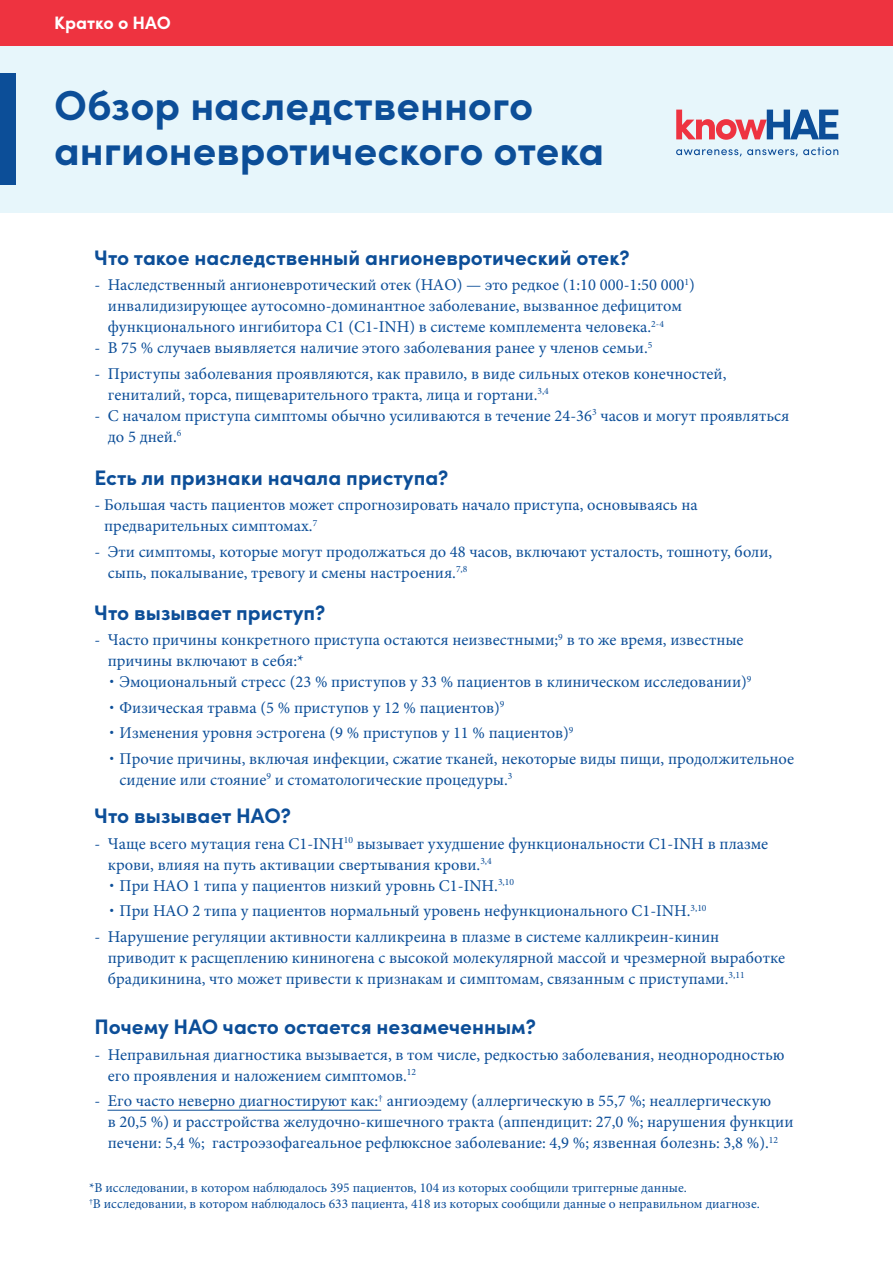
<style>
.page{position:relative;width:893px;height:1263px;background:#fff}
.page>*{position:absolute;margin:0;border:0;box-sizing:border-box;transform-origin:0 0}
.t1{font:700 42px/45px "Sofia Pro";color:#0c4e98}
.t2{font:700 21px "Sofia Pro";color:#0c4e98}
.t3{font:700 18px "Sofia Pro";color:#fff}
.t4{font:16.5px/21px "Minion Pro";color:#0c4e98}
.t5{font:13.5px/16.2px "Minion Pro";color:#0c4e98}
</style>
<div class="page">
<div style="left:0;top:45px;width:893px;height:167px;background:#e7f6fb"></div>
<div style="left:0;top:0;width:893px;height:45px;background:#ee3340"></div>
<div style="left:0;top:73px;width:15px;height:111px;background:#0c4e98"></div>
<svg style="left:676px;top:110px;width:162px;height:30px"></svg>
<svg style="left:676px;top:147px;width:162px;height:10px"></svg>
<hr style="left:107px;top:1110px;width:274px;height:1px;background:#0c4e98">
<p class="t3" style="left:54px;top:8px;width:118px">Кратко о НАО</p>
<h1 class="t1" style="left:54px;top:80px;width:552px">Обзор наследственного ангионевротического отека</h1>
<p class="t2" style="left:94px;top:241px;width:537px">Что такое наследственный ангионевротический отек?</p>
<p class="t4" style="left:108px;top:274px;width:588px;text-indent:-13px">- Наследственный ангионевротический отек (HAО) — это редкое (1:10 000-1:50 000<sup>1</sup>) инвалидизирующее аутосомно-доминантное заболевание, вызванное дефицитом функционального ингибитора C1 (C1-INH) в системе комплемента человека.<sup>2-4</sup></p>
<p class="t4" style="left:94px;top:337px;width:559px">- В 75 % случаев выявляется наличие этого заболевания ранее у членов семьи.<sup>5</sup></p>
<p class="t4" style="left:108px;top:363px;width:620px;text-indent:-13px">- Приступы заболевания проявляются, как правило, в виде сильных отеков конечностей, гениталий, торса, пищеварительного тракта, лица и гортани.<sup>3,4</sup></p>
<p class="t4" style="left:108px;top:405px;width:683px;text-indent:-13px">- С началом приступа симптомы обычно усиливаются в течение 24-36<sup>3</sup> часов и могут проявляться до 5 дней.<sup>6</sup></p>
<p class="t2" style="left:94px;top:461px;width:355px">Есть ли признаки начала приступа?</p>
<p class="t4" style="left:104px;top:494px;width:595px;text-indent:-10px">- Большая часть пациентов может спрогнозировать начало приступа, основываясь на предварительных симптомах.<sup>7</sup></p>
<p class="t4" style="left:108px;top:541px;width:666px;text-indent:-13px">- Эти симптомы, которые могут продолжаться до 48 часов, включают усталость, тошноту, боли, сыпь, покалывание, тревогу и смены настроения.<sup>7,8</sup></p>
<p class="t2" style="left:94px;top:596px;width:232px">Что вызывает приступ?</p>
<p class="t4" style="left:108px;top:629px;width:637px;text-indent:-13px">- Часто причины конкретного приступа остаются неизвестными;<sup>9</sup> в то же время, известные причины включают в себя:*</p>
<p class="t4" style="left:110px;top:671px;width:643px"><sup>•</sup> Эмоциональный стресс (23 % приступов у 33 % пациентов в клиническом исследовании)<sup>9</sup></p>
<p class="t4" style="left:110px;top:697px;width:396px"><sup>•</sup> Физическая травма (5 % приступов у 12 % пациентов)<sup>9</sup></p>
<p class="t4" style="left:110px;top:722px;width:465px"><sup>•</sup> Изменения уровня эстрогена (9 % приступов у 11 % пациентов)<sup>9</sup></p>
<p class="t4" style="left:120px;top:748px;width:676px;text-indent:-10px"><sup>•</sup> Прочие причины, включая инфекции, сжатие тканей, некоторые виды пищи, продолжительное сидение или стояние<sup>9</sup> и стоматологические процедуры.<sup>3</sup></p>
<p class="t2" style="left:94px;top:800px;width:198px">Что вызывает НАО?</p>
<p class="t4" style="left:108px;top:833px;width:662px;text-indent:-13px">- Чаще всего мутация гена C1-INH<sup>10</sup> вызывает ухудшение функциональности C1-INH в плазме крови, влияя на путь активации свертывания крови.<sup>3,4</sup></p>
<p class="t4" style="left:110px;top:875px;width:406px"><sup>•</sup> При HAО 1 типа у пациентов низкий уровнь C1-INH.<sup>3,10</sup></p>
<p class="t4" style="left:110px;top:901px;width:599px"><sup>•</sup> При HAО 2 типа у пациентов нормальный уровень нефункционального C1-INH.<sup>3,10</sup></p>
<p class="t4" style="left:108px;top:926px;width:679px;text-indent:-13px">- Нарушение регуляции активности калликреина в плазме в системе калликреин-кинин приводит к расщеплению кининогена с высокой молекулярной массой и чрезмерной выработке брадикинина, что может привести к признакам и симптомам, связанным с приступами.<sup>3,11</sup></p>
<p class="t2" style="left:94px;top:1011px;width:443px">Почему НАО часто остается незамеченным?</p>
<p class="t4" style="left:108px;top:1044px;width:678px;text-indent:-13px">- Неправильная диагностика вызывается, в том числе, редкостью заболевания, неоднородностью его проявления и наложением симптомов.<sup>12</sup></p>
<p class="t4" style="left:108px;top:1090px;width:687px;text-indent:-13px">- Его часто неверно диагностируют как:<sup>†</sup> ангиоэдему (аллергическую в 55,7 %; неаллергическую<br>в 20,5 %) и расстройства желудочно-кишечного тракта (аппендицит: 27,0 %; нарушения функции печени: 5,4 %; гастроэзофагеальное рефлюксное заболевание: 4,9 %; язвенная болезнь: 3,8 %).<sup>12</sup></p>
<p class="t5" style="left:89px;top:1179px;width:672px">*В исследовании, в котором наблюдалось 395 пациентов, 104 из которых сообщили триггерные данные.<br><sup>†</sup>В исследовании, в котором наблюдалось 633 пациента, 418 из которых сообщили данные о неправильном диагнозе.</p>
</div>
